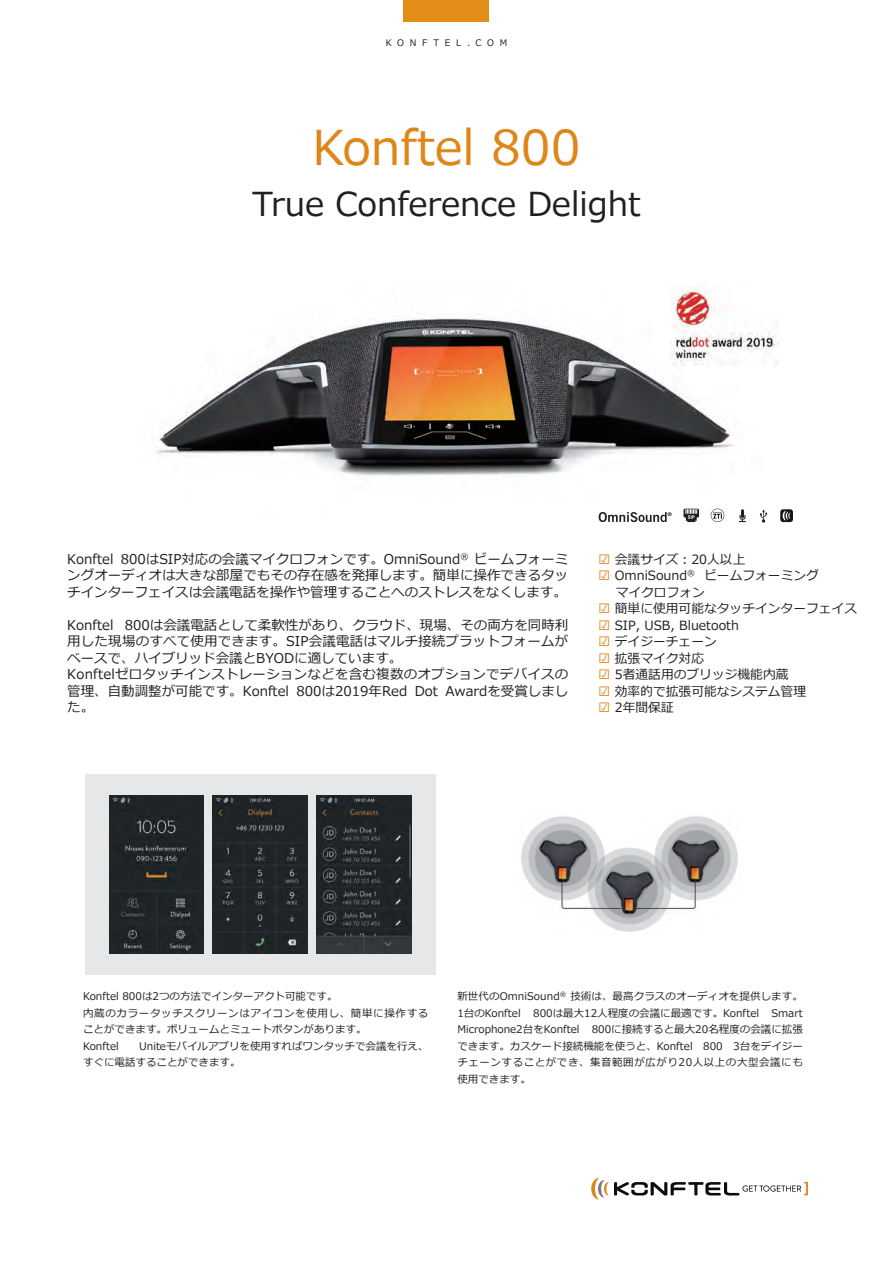
<style>
.page{position:relative;width:893px;height:1263px;background:#fff}
.page>*{position:absolute;margin:0;border:0;box-sizing:border-box;transform-origin:0 0}
.t1{font:48px "Meiryo";color:#df8619}
.t2{font:33px "Meiryo";color:#231f20}
.t3{font:13.5px/16.5px "Meiryo";color:#231f20;text-align:justify}
.t4{font:12.75px/16.5px "Meiryo";color:#231f20}
.t5{font:10.5px/16.5px "Meiryo";color:#231f20}
.t6{font:9px "Meiryo";letter-spacing:.64em;color:#231f20}
.s1{font-size:13.5px;color:#df8619}
</style>
<div class="page">
<img style="left:156px;top:313px;width:604px;height:206px">
<svg style="left:591px;top:1178px;width:217px;height:21px"></svg>
<div style="left:404px;top:0;width:85px;height:21px;background:#e38c18"></div>
<div style="left:85px;top:774px;width:350px;height:200px;background:#e6e7e9"></div>
<svg style="left:599px;top:512px;width:73px;height:10px"></svg>
<svg style="left:739px;top:509px;width:7px;height:13px"></svg>
<svg style="left:683px;top:509px;width:16px;height:13px"></svg>
<svg style="left:711px;top:509px;width:13px;height:13px"></svg>
<svg style="left:780px;top:509px;width:13px;height:13px"></svg>
<svg style="left:760px;top:509px;width:7px;height:14px"></svg>
<img style="left:213px;top:795px;width:95px;height:158px">
<img style="left:316px;top:795px;width:95px;height:158px">
<img style="left:109px;top:795px;width:95px;height:158px">
<img style="left:670px;top:286px;width:108px;height:79px">
<img style="left:521px;top:816px;width:217px;height:116px">
<p class="t6" style="left:386px;top:36px;width:123px">KONFTEL.COM</p>
<h1 class="t1" style="left:312px;top:115px;width:270px">Konftel 800</h1>
<h2 class="t2" style="left:252px;top:181px;width:390px">True Conference Delight</h2>
<p class="t3" style="left:67px;top:551px;width:503px">Konftel 800はSIP対応の会議マイクロフォンです。OmniSound®ビームフォーミングオーディオは大きな部屋でもその存在感を発揮します。簡単に操作できるタッチインターフェイスは会議電話を操作や管理することへのストレスをなくします。</p>
<p class="t3" style="left:67px;top:617px;width:503px;text-align:left">Konftel 800は会議電話として柔軟性があり、クラウド、現場、その両方を同時利用した現場のすべて使用できます。SIP会議電話はマルチ接続プラットフォームがベースで、ハイブリッド会議とBYODに適しています。<br>Konftelゼロタッチインストレーションなどを含む複数のオプションでデバイスの管理、自動調整が可能です。Konftel 800は2019年Red Dot Awardを受賞しました。</p>
<p class="t4" style="left:599px;top:551px;width:148px"><span class="s1">☑</span> 会議サイズ︓20人以上</p>
<p class="t4" style="left:599px;top:568px;width:222px"><span class="s1">☑</span> OmniSound® ビームフォーミング　 マイクロフォン</p>
<p class="t4" style="left:599px;top:601px;width:260px"><span class="s1">☑</span> 簡単に使用可能なタッチインターフェイス</p>
<p class="t4" style="left:599px;top:617px;width:142px"><span class="s1">☑</span> SIP, USB, Bluetooth</p>
<p class="t4" style="left:599px;top:634px;width:120px"><span class="s1">☑</span> デイジーチェーン</p>
<p class="t4" style="left:599px;top:650px;width:107px"><span class="s1">☑</span> 拡張マイク対応</p>
<p class="t4" style="left:599px;top:667px;width:191px"><span class="s1">☑</span> 5者通話用のブリッジ機能内蔵</p>
<p class="t4" style="left:599px;top:683px;width:209px"><span class="s1">☑</span> 効率的で拡張可能なシステム管理</p>
<p class="t4" style="left:599px;top:700px;width:77px"><span class="s1">☑</span> 2年間保証</p>
<p class="t5" style="left:83px;top:989px;width:347px">Konftel 800は2つの方法でインターアクト可能です。<br>内蔵のカラータッチスクリーンはアイコンを使用し、簡単に操作することができます。ボリュームとミュートボタンがあります。<br>Konftel</p>
<p class="t5" style="left:83px;top:1038px;width:347px;text-indent:56px">Uniteモバイルアプリを使用すればワンタッチで会議を行え、すぐに電話することができます。</p>
<p class="t5" style="left:457px;top:989px;width:347px;text-align:justify">新世代のOmniSound®技術は、最高クラスのオーディオを提供します。1台のKonftel 800は最大12人程度の会議に最適です。Konftel Smart Microphone2台をKonftel 800に接続すると最大20名程度の会議に拡張できます。カスケード接続機能を使うと、Konftel 800 3台をデイジーチェーンすることができ、集音範囲が広がり20人以上の大型会議にも使用できます。</p>
</div>
